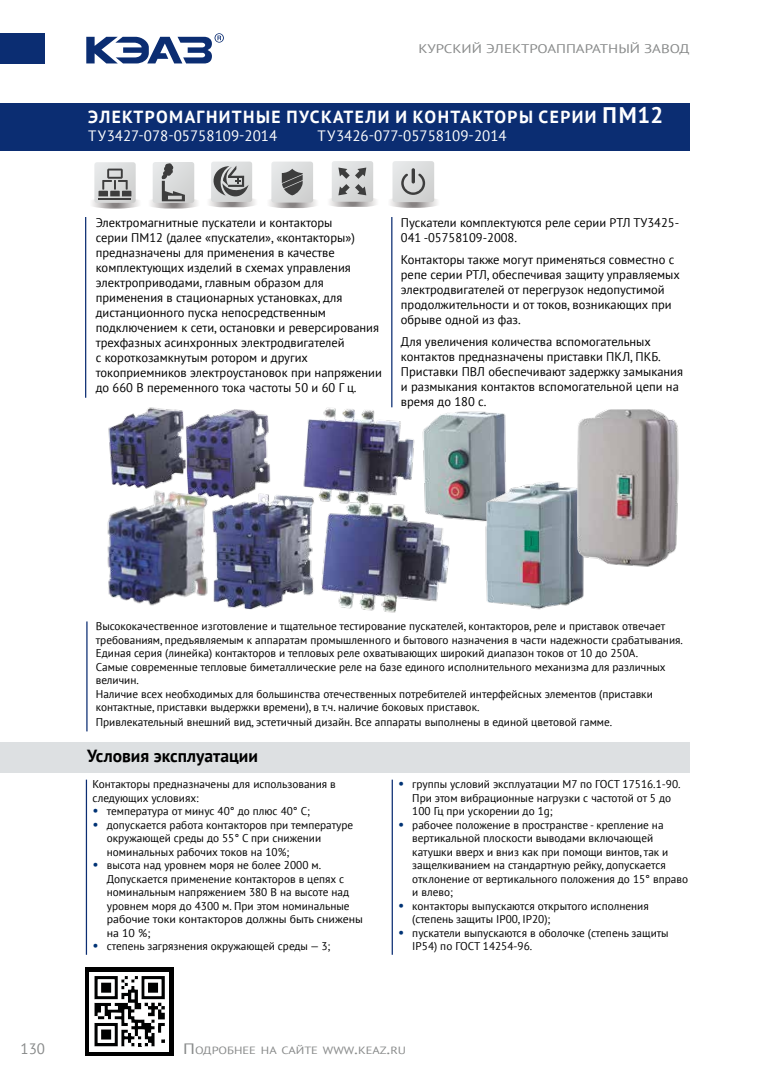
<style>
.page{position:relative;width:780px;height:1088px;background:#fff}
.page>*{position:absolute;margin:0;border:0;box-sizing:border-box;transform-origin:0 0}
.t1{font:700 17.5px "PT Sans";letter-spacing:.08em;color:#fff}
.t2{font:700 17.5px "PT Sans";color:#000}
.t3{font:15px "PT Sans";color:#fff}
.t4{font:15px "PT Sans";color:#888a8a}
.t5{font:12.5px/15px "PT Sans";color:#000}
.t6{font:12.5px "PT Sans";color:#888a8a;scale:1.2 1}
.t7{font:11.25px/13.5px "PT Sans";color:#000}
.t8{font:10.5px "PT Sans";color:#888a8a;scale:1.2 1}
.s1{font-size:22.5px}
.s2{font-size:13.75px;color:#003375}
.s3{font-size:15px}
</style>
<div class="page">
<svg style="left:86px;top:33px;width:138px;height:30px"></svg>
<div style="left:0;top:33px;width:45px;height:30px;background:#0b2d72"></div>
<div style="left:85px;top:967px;width:89px;height:88px;background:#000"></div>
<div style="left:90px;top:972px;width:79px;height:79px;background:#fff"></div>
<svg style="left:94px;top:976px;width:71px;height:70px"></svg>
<div style="left:0;top:742px;width:689px;height:30px;background:#dde0e2"></div>
<div style="left:0;top:103px;width:689px;height:48px;background:#0b2d72"></div>
<hr style="left:85px;top:217px;width:1px;height:181px;background:#0b2d72">
<hr style="left:391px;top:217px;width:1px;height:190px;background:#0b2d72">
<hr style="left:86px;top:621px;width:2px;height:110px;background:#0b2d72">
<svg style="left:92px;top:161px;width:346px;height:48px"></svg>
<svg style="left:411px;top:168px;width:4px;height:15px"></svg>
<hr style="left:86px;top:779px;width:1px;height:176px;background:#0b2d72">
<hr style="left:391px;top:779px;width:2px;height:176px;background:#0b2d72">
<img style="left:108px;top:407px;width:71px;height:75px">
<img style="left:422px;top:411px;width:84px;height:110px">
<img style="left:179px;top:409px;width:92px;height:77px">
<img style="left:472px;top:473px;width:112px;height:137px">
<img style="left:226px;top:486px;width:85px;height:124px">
<img style="left:560px;top:409px;width:119px;height:180px">
<img style="left:107px;top:482px;width:119px;height:124px">
<img style="left:298px;top:401px;width:117px;height:113px">
<img style="left:311px;top:498px;width:142px;height:115px">
<p class="t6" style="left:418px;top:41px;width:227px">КУРСКИЙ ЭЛЕКТРОАППАРАТНЫЙ ЗАВОД</p>
<h1 class="t1" style="left:88px;top:106px;width:576px">Электромагнитные пускатели и контакторы серии <span class="s1">ПМ12</span></h1>
<h2 class="t3" style="left:88px;top:126px;width:191px">ТУ3427-078-05758109-2014</h2>
<h2 class="t3" style="left:317px;top:126px;width:191px">ТУ3426-077-05758109-2014</h2>
<p class="t5" style="left:96px;top:214px;width:287px">Электромагнитные пускатели и контакторы<br>серии ПМ12 (далее «пускатели», «контакторы») предназначены для применения в качестве комплектующих изделий в схемах управления электроприводами, главным образом для применения в стационарных установках, для дистанционного пуска непосредственным подключением к сети, остановки и реверсирования трехфазных асинхронных электродвигателей<br>с короткозамкнутым ротором и других токоприемников электроустановок при напряжении до 660 В переменного тока частоты 50 и 60 Г ц.</p>
<p class="t5" style="left:401px;top:214px;width:280px">Пускатели комплектуются реле серии РТЛ ТУ3425-<br>041 -05758109-2008.</p>
<p class="t5" style="left:401px;top:252px;width:280px">Контакторы также могут применяться совместно с репе серии РТЛ, обеспечивая защиту управляемых электродвигателей от перегрузок недопустимой продолжительности и от токов, возникающих при обрыве одной из фаз.</p>
<p class="t5" style="left:401px;top:334px;width:284px">Для увеличения количества вспомогательных контактов предназначены приставки ПКЛ, ПКБ.<br>Приставки ПВЛ обеспечивают задержку замыкания и размыкания контактов вспомогательной цепи на время до 180 с.</p>
<p class="t7" style="left:96px;top:619px;width:588px">Высококачественное изготовление и тщательное тестирование пускателей, контакторов, реле и приставок отвечает требованиям, предъявляемым к аппаратам промышленного и бытового назначения в части надежности срабатывания.<br>Единая серия (линейка) контакторов и тепловых реле охватывающих широкий диапазон токов от 10 до 250А.<br>Самые современные тепловые биметаллические реле на базе единого исполнительного механизма для различных величин.<br>Наличие всех необходимых для большинства отечественных потребителей интерфейсных элементов (приставки контактные, приставки выдержки времени), в т.ч. наличие боковых приставок.</p>
<p class="t7" style="left:96px;top:715px;width:518px">Привлекательный внешний вид, эстетичный дизайн. Все аппараты выполнены в единой цветовой гамме.</p>
<h1 class="t2" style="left:87px;top:744px;width:172px">Условия эксплуатации</h1>
<p class="t7" style="left:93px;top:777px;width:245px">Контакторы предназначены для использования в следующих условиях:</p>
<p class="t7" style="left:93px;top:804px;width:219px"><span class="s2">•</span> температура от минус 40° до плюс 40° С;</p>
<p class="t7" style="left:107px;top:818px;width:248px;text-indent:-14px"><span class="s2">•</span> допускается работа контакторов при температуре окружающей среды до 55° С при снижении номинальных рабочих токов на 10%;</p>
<p class="t7" style="left:107px;top:858px;width:257px;text-indent:-14px"><span class="s2">•</span> высота над уровнем моря не более 2000 м.<br>Допускается применение контакторов в цепях с номинальным напряжением 380 В на высоте над уровнем моря до 4300 м. При этом номинальные рабочие токи контакторов должны быть снижены на 10 %;</p>
<p class="t7" style="left:93px;top:939px;width:239px"><span class="s2">•</span> степень загрязнения окружающей среды — 3;</p>
<p class="t7" style="left:412px;top:777px;width:270px;text-indent:-14px"><span class="s2">•</span> группы условий эксплуатации М7 по ГОСТ 17516.1-90.<br>При этом вибрационные нагрузки с частотой от 5 до<br>100 Гц при ускорении до 1g;</p>
<p class="t7" style="left:412px;top:818px;width:277px;text-indent:-14px"><span class="s2">•</span> рабочее положение в пространстве - крепление на вертикальной плоскости выводами включающей катушки вверх и вниз как при помощи винтов, так и защелкиванием на стандартную рейку, допускается отклонение от вертикального положения до 15° вправо и влево;</p>
<p class="t7" style="left:412px;top:899px;width:238px;text-indent:-14px"><span class="s2">•</span> контакторы выпускаются открытого исполнения (степень защиты IP00, IP20);</p>
<p class="t7" style="left:412px;top:926px;width:258px;text-indent:-14px"><span class="s2">•</span> пускатели выпускаются в оболочке (степень защиты<br>IP54) по ГОСТ 14254-96.</p>
<h2 class="t4" style="left:20px;top:1039px;width:26px">130</h2>
<p class="t8" style="left:183px;top:1043px;width:187px"><span class="s3">П</span>ОДРОБНЕЕ НА САЙТЕ WWW<span class="s3">.</span>KEAZ<span class="s3">.</span>RU</p>
</div>
